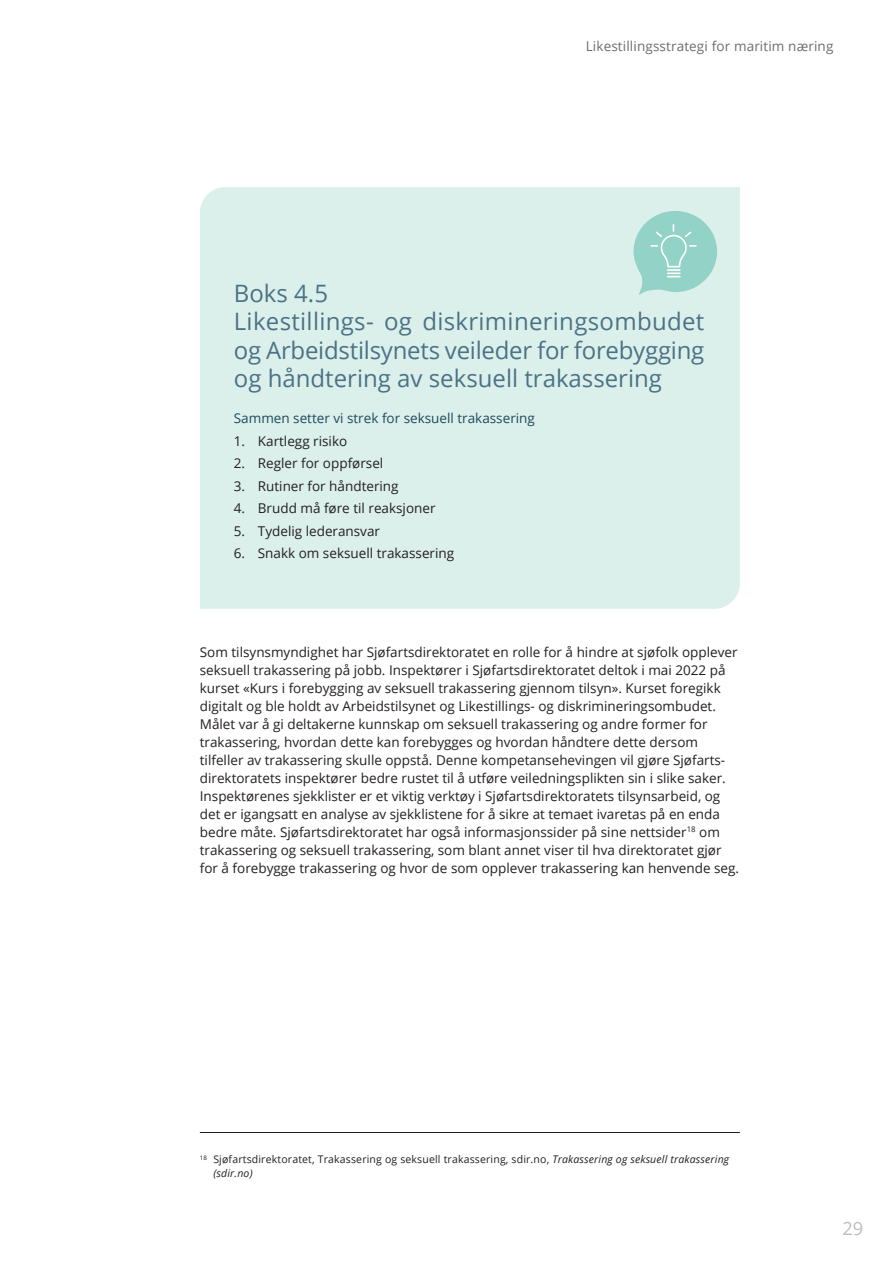
<style>
.page{position:relative;width:893px;height:1263px;background:#fff}
.page>*{position:absolute;margin:0;border:0;box-sizing:border-box;transform-origin:0 0}
.t1{font:24px/28.5px "Open Sans";color:#4c7287}
.t2{font:18.3px "Open Sans";color:#bcbdc0}
.t3{font:13.5px/18px "Open Sans";color:#231f20}
.hengende-innrykk{font:13.5px "Open Sans";color:#20485d}
.t4{font:13.5px "Open Sans";letter-spacing:.01em;color:#6c6d70}
.Fotnotetekst{font:10.5px/13.5px "Open Sans";letter-spacing:.015em;color:#231f20}
.s1{font-style:italic}
</style>
<div class="page">
<div style="left:200px;top:187px;width:540px;height:422px;background:#dcf0eb"></div>
<hr style="left:200px;top:1132px;width:540px;height:1px;background:#231f20">
<svg style="left:633px;top:211px;width:84px;height:84px;background:#a7dad1"></svg>
<p class="t4" style="left:586px;top:37px;width:249px">Likestillingsstrategi for maritim næring</p>
<p class="t1" style="left:234px;top:278px;width:472px">Boks 4.5<br>Likestillings- og diskrimineringsombudet og Arbeidstilsynets veileder for forebygging og håndtering av seksuell trakassering</p>
<p class="hengende-innrykk" style="left:234px;top:409px;width:303px">Sammen setter vi strek for seksuell trakassering</p>
<p class="t3" style="left:234px;top:432px;width:115px">1. Kartlegg risiko</p>
<p class="t3" style="left:234px;top:454px;width:151px">2. Regler for oppførsel</p>
<p class="t3" style="left:234px;top:477px;width:166px">3. Rutiner for håndtering</p>
<p class="t3" style="left:234px;top:499px;width:203px">4. Brudd må føre til reaksjoner</p>
<p class="t3" style="left:234px;top:522px;width:148px">5. Tydelig lederansvar</p>
<p class="t3" style="left:234px;top:544px;width:222px">6. Snakk om seksuell trakassering</p>
<p class="t3" style="left:200px;top:642px;width:541px">Som tilsynsmyndighet har Sjøfartsdirektoratet en rolle for å hindre at sjøfolk opplever seksuell trakassering på jobb. Inspektører i Sjøfartsdirektoratet deltok i mai 2022 på kurset «Kurs i forebygging av seksuell trakassering gjennom tilsyn». Kurset foregikk digitalt og ble holdt av Arbeidstilsynet og Likestillings- og diskrimineringsombudet.<br>Målet var å gi deltakerne kunnskap om seksuell trakassering og andre former for trakassering, hvordan dette kan forebygges og hvordan håndtere dette dersom tilfeller av trakassering skulle oppstå. Denne kompetansehevingen vil gjøre Sjøfarts&shy;direktoratets inspektører bedre rustet til å utføre veiledningsplikten sin i slike saker.<br>Inspektørenes sjekklister er et viktig verktøy i Sjøfartsdirektoratets tilsynsarbeid, og det er igangsatt en analyse av sjekklistene for å sikre at temaet ivaretas på en enda bedre måte. Sjøfartsdirektoratet har også informasjonssider på sine nettsider<sup>18</sup> om trakassering og seksuell trakassering, som blant annet viser til hva direktoratet gjør for å forebygge trakassering og hvor de som opplever trakassering kan henvende seg.</p>
<p class="Fotnotetekst" style="left:213px;top:1152px;width:517px;text-indent:-14px"><sup>18</sup> Sjøfartsdirektoratet, Trakassering og seksuell trakassering, sdir.no, <span class="s1">Trakassering og seksuell trakassering (sdir.no)</span></p>
<h2 class="t2" style="left:842px;top:1216px;width:22px">29</h2>
</div>
